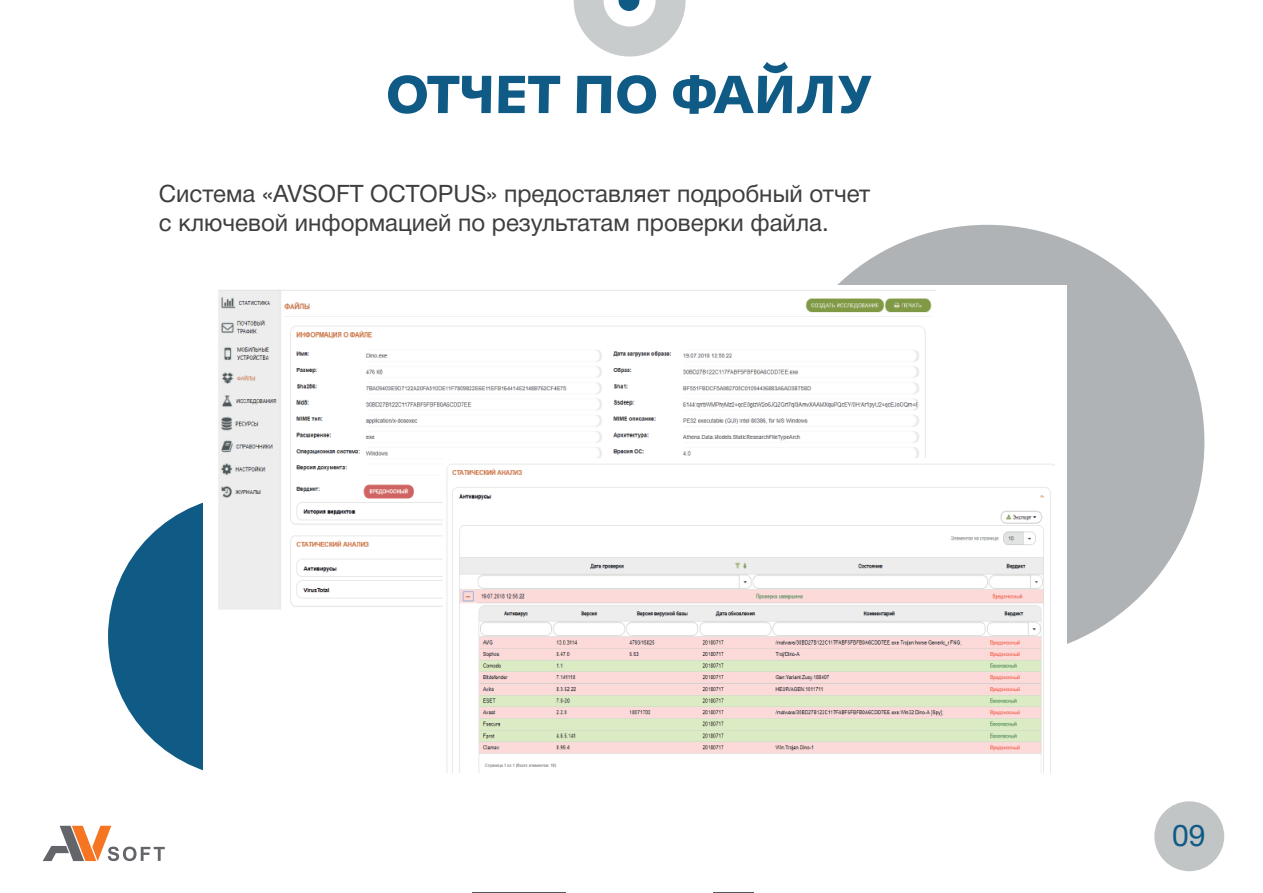
<style>
.page{position:relative;width:1263px;height:893px;background:#fff}
.page>*{position:absolute;margin:0;border:0;box-sizing:border-box;transform-origin:0 0}
.t1{font:54px "Humanist 531 C Black BT";color:#105b86}
.t2{font:30px "Helvetica Neue Cyr";color:#105b86}
.t3{font:24px/28.8px "Helvetica Neue Cyr";color:#3e3e3f}
</style>
<div class="page">
<div style="left:770px;top:225px;width:434px;height:434px;background:#afb3b5;border-radius:50%"></div>
<div style="left:108px;top:495px;width:283px;height:283px;background:#105b86;border-radius:50%"></div>
<img style="left:204px;top:285px;width:862px;height:493px">
<div style="left:1154px;top:801px;width:70px;height:70px;background:#c2c5c6;border-radius:50%"></div>
<svg style="left:43px;top:826px;width:122px;height:35px"></svg>
<svg style="left:574px;top:0;width:111px;height:57px"></svg>
<hr style="left:472px;top:892px;width:282px;height:1px;background:#575a5b">
<div style="left:566px;top:851px;width:147px;height:42px;background:#fff"></div>
<h1 class="t1" style="left:386px;top:62px;width:488px">ОТЧЕТ ПО ФАЙЛУ</h1>
<p class="t3" style="left:159px;top:179px;width:713px">Система «AVSOFT OCTOPUS» предоставляет подробный отчет с ключевой информацией по результатам проверки файла.</p>
<p class="t2" style="left:1172px;top:819px;width:35px">09</p>
</div>
